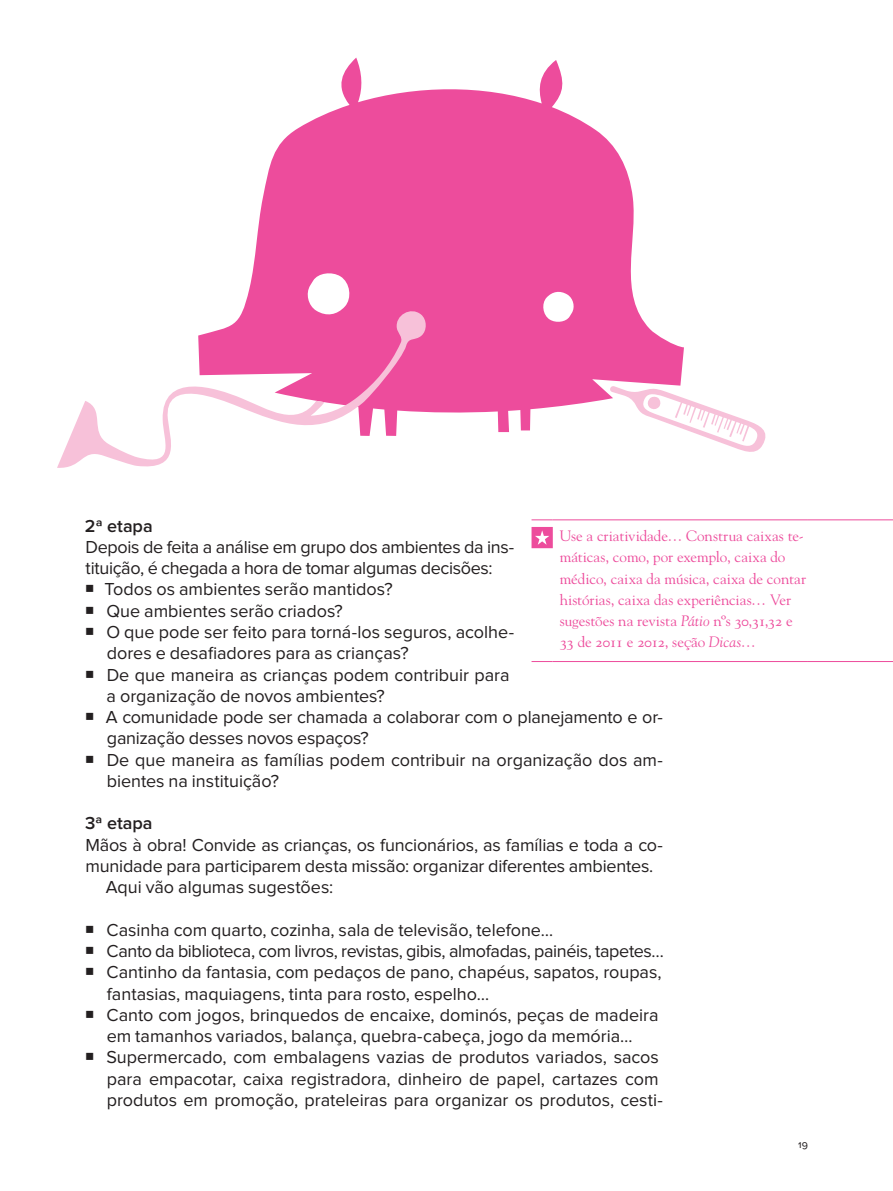
<style>
.page{position:relative;width:893px;height:1191px;background:#fff}
.page>*{position:absolute;margin:0;border:0;box-sizing:border-box;transform-origin:0 0}
.t1{font:18px/21.3px "Proxima Nova";letter-spacing:-.005em;color:#231f20}
.t2{font:600 18px "Proxima Nova";letter-spacing:.005em;color:#231f20}
.t3{font:15px/21.3px "Goudy Std";color:#ed4c9c}
.t4{font:10.5px "Proxima Nova";color:#231f20}
.s1{font-style:italic}
</style>
<div class="page">
<hr style="left:808px;top:519px;width:85px;height:1px;background:#ed4c9c">
<hr style="left:808px;top:661px;width:85px;height:1px;background:#ed4c9c">
<svg style="left:531px;top:661px;width:22px;height:1px"></svg>
<hr style="left:553px;top:661px;width:255px;height:1px;background:#ed4c9c">
<svg style="left:531px;top:519px;width:22px;height:1px"></svg>
<hr style="left:553px;top:519px;width:255px;height:1px;background:#ed4c9c">
<svg style="left:531px;top:527px;width:22px;height:21px"></svg>
<svg style="left:684px;top:398px;width:82px;height:54px"></svg>
<svg style="left:244px;top:58px;width:440px;height:375px;fill:#ed4c9c"></svg>
<svg style="left:57px;top:306px;width:370px;height:162px"></svg>
<p class="t2" style="left:85px;top:517px;width:69px">2ª etapa</p>
<p class="t1" style="left:85px;top:537px;width:430px">Depois de feita a análise em grupo dos ambientes da ins-</p>
<p class="t1" style="left:86px;top:558px;width:408px">tituição, é chegada a hora de tomar algumas decisões:</p>
<p class="t1" style="left:104px;top:579px;width:290px">Todos os ambientes serão mantidos?</p>
<p class="t1" style="left:106px;top:601px;width:238px">Que ambientes serão criados?</p>
<p class="t1" style="left:106px;top:622px;width:409px">O que pode ser feito para torná-los seguros, acolhe-</p>
<p class="t1" style="left:107px;top:643px;width:303px">dores e desafiadores para as crianças?</p>
<p class="t1" style="left:107px;top:664px;width:404px">De que maneira as crianças podem contribuir para</p>
<p class="t1" style="left:107px;top:686px;width:280px">a organização de novos ambientes?</p>
<p class="t1" style="left:106px;top:707px;width:559px">A comunidade pode ser chamada a colaborar com o planejamento e or-</p>
<p class="t1" style="left:107px;top:728px;width:263px">ganização desses novos espaços?</p>
<p class="t1" style="left:107px;top:749px;width:558px">De que maneira as famílias podem contribuir na organização dos am-</p>
<p class="t1" style="left:107px;top:771px;width:174px">bientes na instituição?</p>
<p class="t2" style="left:85px;top:815px;width:69px">3ª etapa</p>
<p class="t1" style="left:85px;top:834px;width:579px">Mãos à obra! Convide as crianças, os funcionários, as famílias e toda a co-</p>
<p class="t1" style="left:85px;top:856px;width:569px">munidade para participarem desta missão: organizar diferentes ambientes.</p>
<p class="t1" style="left:106px;top:877px;width:229px">Aqui vão algumas sugestões:</p>
<p class="t1" style="left:106px;top:920px;width:559px">Casinha com quarto, cozinha, sala de televisão, telefone…<br>Canto da biblioteca, com livros, revistas, gibis, almofadas, painéis, tapetes… Cantinho da fantasia, com pedaços de pano, chapéus, sapatos, roupas, fantasias, maquiagens, tinta para rosto, espelho…<br>Canto com jogos, brinquedos de encaixe, dominós, peças de madeira em tamanhos variados, balança, quebra-cabeça, jogo da memória… Supermercado, com embalagens vazias de produtos variados, sacos para empacotar, caixa registradora, dinheiro de papel, cartazes com produtos em promoção, prateleiras para organizar os produtos, cesti-</p>
<p class="t3" style="left:560px;top:525px;width:248px">Use a criatividade… Construa caixas te&shy;máticas, como, por exemplo, caixa do médico, caixa da música, caixa de contar histórias, caixa das experiências… Ver sugestões na revista <span class="s1">Pátio</span> nºs 30,31,32 e 33 de 2011 e 2012, seção <span class="s1">Dicas</span>…</p>
<p class="t4" style="left:798px;top:1140px;width:11px">19</p>
</div>
